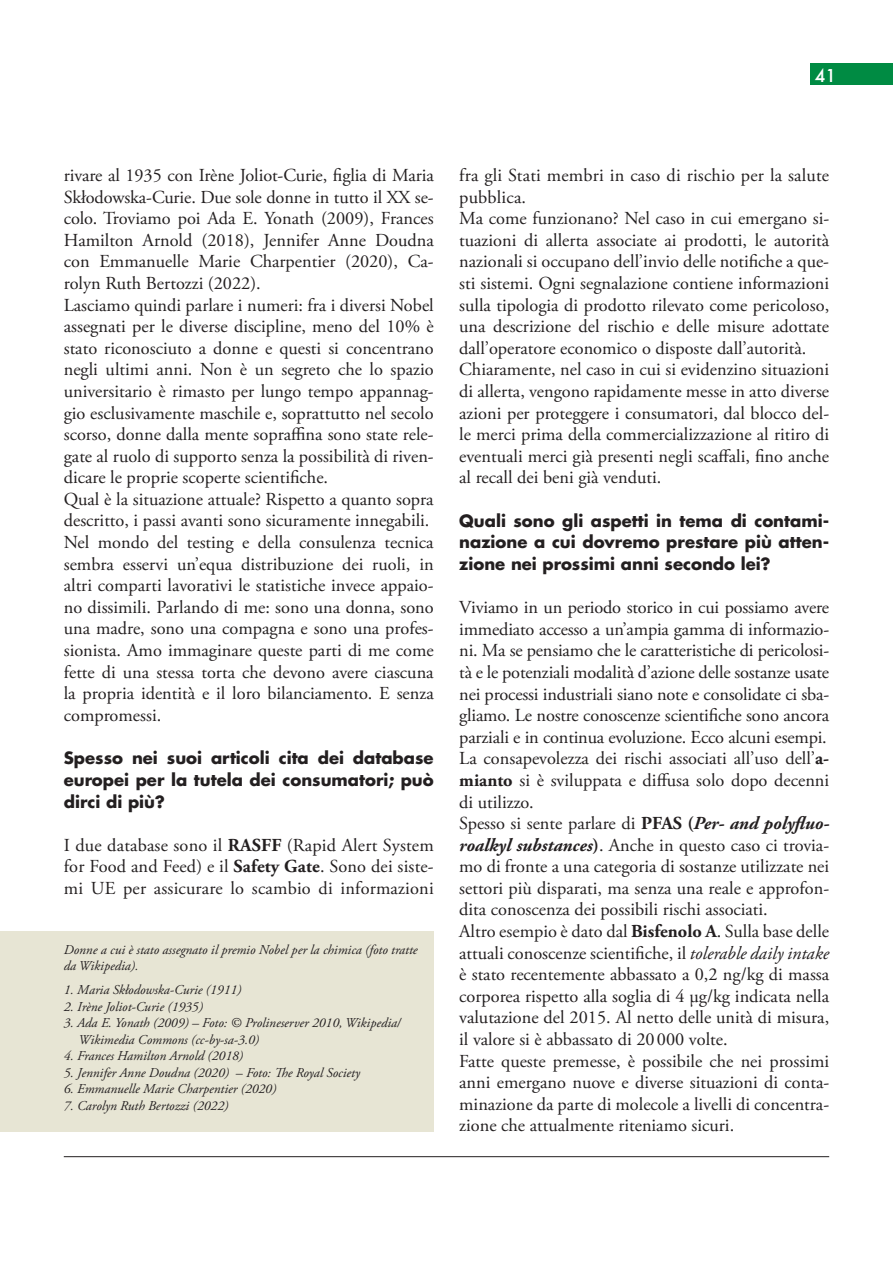
<style>
.page{position:relative;width:893px;height:1263px;background:#fff}
.page>*{position:absolute;margin:0;border:0;box-sizing:border-box;transform-origin:0 0}
.t1{font:18.3px/21.6px "Adobe Garamond Pro";color:#231f20}
.t2{font:500 17.25px "Futura";color:#fff}
.t3{font:700 16.5px/21.6px "Futura Std";color:#231f20;text-align:justify}
.t4{font:italic 13.5px/16.5px "Adobe Garamond Pro";color:#231f20}
.s1{font-weight:700}
.s2{font-weight:700;font-style:italic}
.s3{font-style:italic}
</style>
<div class="page">
<hr style="left:64px;top:1156px;width:765px;height:1px;background:#231f20">
<div style="left:0;top:931px;width:434px;height:200px;background:#e7e5d4"></div>
<div style="left:811px;top:64px;width:82px;height:21px;background:#008b43"></div>
<p class="t2" style="left:815px;top:63px;width:23px">41</p>
<p class="t1" style="left:64px;top:165px;width:371px">rivare al 1935 con Irène Joliot-Curie, figlia di Maria Skłodowska-Curie. Due sole donne in tutto il XX se&shy;colo. Troviamo poi Ada E. Yonath (2009), Frances Hamilton Arnold (2018), Jennifer Anne Doudna con Emmanuelle Marie Charpentier (2020), Ca&shy;rolyn Ruth Bertozzi (2022).<br>Lasciamo quindi parlare i numeri: fra i diversi Nobel assegnati per le diverse discipline, meno del 10% è stato riconosciuto a donne e questi si concentrano negli ultimi anni. Non è un segreto che lo spazio universitario è rimasto per lungo tempo appannag&shy;gio esclusivamente maschile e, soprattutto nel secolo scorso, donne dalla mente sopraffina sono state rele&shy;gate al ruolo di supporto senza la possibilità di riven&shy;dicare le proprie scoperte scientifiche.<br>Qual è la situazione attuale? Rispetto a quanto sopra descritto, i passi avanti sono sicuramente innegabili.<br>Nel mondo del testing e della consulenza tecnica sembra esservi un’equa distribuzione dei ruoli, in altri comparti lavorativi le statistiche invece appaio&shy;no dissimili. Parlando di me: sono una donna, sono una madre, sono una compagna e sono una profes&shy;sionista. Amo immaginare queste parti di me come fette di una stessa torta che devono avere ciascuna la propria identità e il loro bilanciamento. E senza compromessi.</p>
<p class="t3" style="left:64px;top:747px;width:371px">Spesso nei suoi articoli cita dei database europei per la tutela dei consumatori; può dirci di più?</p>
<p class="t1" style="left:64px;top:835px;width:371px;text-align:justify">I due database sono il <span class="s1">RASFF</span> (Rapid Alert System for Food and Feed) e il <span class="s1">Safety Gate</span>. Sono dei siste&shy;mi UE per assicurare lo scambio di informazioni</p>
<p class="t4" style="left:64px;top:942px;width:355px">Donne a cui è stato assegnato il premio Nobel per la chimica (foto tratte da Wikipedia).</p>
<p class="t4" style="left:64px;top:982px;width:179px">1. Maria Skłodowska-Curie (1911)</p>
<p class="t4" style="left:64px;top:999px;width:141px">2. Irène Joliot-Curie (1935)</p>
<p class="t4" style="left:79px;top:1015px;width:323px;text-indent:-15px">3. Ada E. Yonath (2009) – Foto: © Prolineserver 2010, Wikipedia/<br>Wikimedia Commons (cc-by-sa-3.0)</p>
<p class="t4" style="left:64px;top:1048px;width:181px">4. Frances Hamilton Arnold (2018)</p>
<p class="t4" style="left:64px;top:1065px;width:298px">5. Jennifer Anne Doudna (2020) – Foto: The Royal Society</p>
<p class="t4" style="left:64px;top:1081px;width:214px">6. Emmanuelle Marie Charpentier (2020)</p>
<p class="t4" style="left:64px;top:1098px;width:166px">7. Carolyn Ruth Bertozzi (2022)</p>
<p class="t1" style="left:459px;top:165px;width:371px">fra gli Stati membri in caso di rischio per la salute pubblica.<br>Ma come funzionano? Nel caso in cui emergano si&shy;tuazioni di allerta associate ai prodotti, le autorità nazionali si occupano dell’invio delle notifiche a que&shy;sti sistemi. Ogni segnalazione contiene informazioni sulla tipologia di prodotto rilevato come pericoloso, una descrizione del rischio e delle misure adottate dall’operatore economico o disposte dall’autorità.<br>Chiaramente, nel caso in cui si evidenzino situazioni di allerta, vengono rapidamente messe in atto diverse azioni per proteggere i consumatori, dal blocco del&shy;le merci prima della commercializzazione al ritiro di eventuali merci già presenti negli scaffali, fino anche al recall dei beni già venduti.</p>
<p class="t3" style="left:459px;top:509px;width:371px">Quali sono gli aspetti in tema di contami&shy;nazione a cui dovremo prestare più atten&shy;zione nei prossimi anni secondo lei?</p>
<p class="t1" style="left:459px;top:597px;width:371px">Viviamo in un periodo storico in cui possiamo avere immediato accesso a un’ampia gamma di informazio&shy;ni. Ma se pensiamo che le caratteristiche di pericolosi&shy;tà e le potenziali modalità d’azione delle sostanze usate nei processi industriali siano note e consolidate ci sba&shy;gliamo. Le nostre conoscenze scientifiche sono ancora parziali e in continua evoluzione. Ecco alcuni esempi.<br>La consapevolezza dei rischi associati all’uso dell’<span class="s1">a&shy;mianto</span> si è sviluppata e diffusa solo dopo decenni di utilizzo.<br>Spesso si sente parlare di <span class="s1">PFAS (</span><span class="s2">Per- and polyfluo&shy;roalkyl substances</span><span class="s1">)</span>. Anche in questo caso ci trovia&shy;mo di fronte a una categoria di sostanze utilizzate nei settori più disparati, ma senza una reale e approfon&shy;dita conoscenza dei possibili rischi associati.<br>Altro esempio è dato dal <span class="s1">Bisfenolo A</span>. Sulla base delle attuali conoscenze scientifiche, il <span class="s3">tolerable daily intake </span>è stato recentemente abbassato a 0,2 ng/kg di massa corporea rispetto alla soglia di 4 µg/kg indicata nella valutazione del 2015. Al netto delle unità di misura, il valore si è abbassato di 20000 volte.<br>Fatte queste premesse, è possibile che nei prossimi anni emergano nuove e diverse situazioni di conta&shy;minazione da parte di molecole a livelli di concentra&shy;zione che attualmente riteniamo sicuri.</p>
</div>
